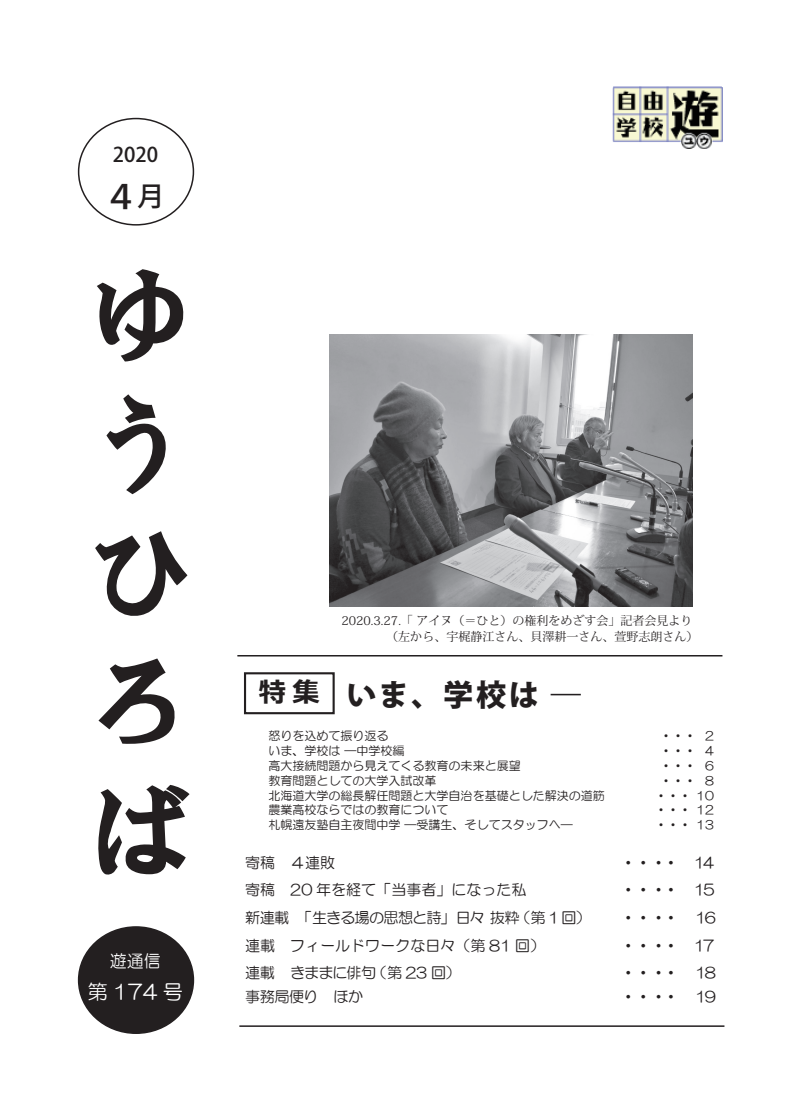
<style>
.page{position:relative;width:800px;height:1119px;background:#fff}
.page>*{position:absolute;margin:0;border:0;box-sizing:border-box;transform-origin:0 0}
.t1{font:107.4px/128.9px "HG Soei Presence EB";color:#231f20}
.t2{font:500 33px "Koz Go Pro";color:#231f20}
.t3{font:800 30px "Koz Go Pro";color:#231f20}
.t4{font:700 27px "Meiryo";color:#231f20}
.t5{font:500 27px "Koz Go Pro";color:#231f20}
.t6{font:20.25px "HG Maru Gothic MPRO";color:#fff}
.t7{font:500 20.25px "Koz Go Pro";color:#231f20}
.t8{font:16.95px "HG Maru Gothic MPRO";color:#fff}
.t9{font:15px "HG Maru Gothic MPRO";letter-spacing:-.02em;color:#231f20}
.t10{font:15px "HG Maru Gothic MPRO";color:#231f20}
.t11{font:15px "HG Maru Gothic MPRO";letter-spacing:-.045em;color:#231f20}
.t12{font:15px "HG Maru Gothic MPRO";letter-spacing:-.06em;color:#231f20}
.t13{font:12px/14.9px "HG Maru Gothic MPRO";color:#231f20}
.t14{font:12px/15.9px "Koz Min Pro";color:#231f20}
</style>
<div class="page">
<hr style="left:237px;top:655px;width:485px;height:1px;background:#231f20">
<hr style="left:239px;top:1025px;width:485px;height:1px;background:#231f20">
<div style="left:78px;top:118px;width:116px;height:107px;border:2px solid #231f20;border-radius:50%"></div>
<div style="left:79px;top:926px;width:114px;height:107px;background:#231f20;border-radius:50%"></div>
<div style="left:78px;top:926px;width:116px;height:107px;border:2px solid #231f20;border-radius:50%"></div>
<div style="left:244px;top:672px;width:90px;height:42px;border:2px solid #231f20"></div>
<svg style="left:243px;top:1025px;width:210px;height:2px"></svg>
<img style="left:612px;top:86px;width:110px;height:63px">
<img style="left:329px;top:334px;width:363px;height:272px">
<h3 class="t7" style="left:113px;top:142px;width:47px">2020</h3>
<h3 class="t5" style="left:138px;top:179px;width:28px">月</h3>
<h2 class="t2" style="left:105px;top:175px;width:34px">４</h2>
<h1 class="t1" style="left:87px;top:251px;width:104px">ゆうひろば</h1>
<h3 class="t8" style="left:110px;top:952px;width:53px">遊通信</h3>
<h3 class="t6" style="left:88px;top:981px;width:97px">第 174 号</h3>
<h3 class="t4" style="left:259px;top:673px;width:62px">特集</h3>
<p class="t14" style="left:386px;top:612px;width:313px;text-indent:-45px">2020.3.27.「アイヌ（＝ひと）の権利をめざす会」記者会見より（左から、宇梶静江さん、貝澤耕一さん、萱野志朗さん(</p>
<h3 class="t3" style="left:346px;top:675px;width:236px">いま、学校は ―</h3>
<p class="t13" style="left:268px;top:728px;width:337px">怒りを込めて振り返る<br>いま、学校は ―中学校編<br>高大接続問題から見えてくる教育の未来と展望<br>教育問題としての大学入試改革<br>北海道大学の総長解任問題と大学自治を基礎とした解決の道筋農業高校ならではの教育について<br>札幌遠友塾自主夜間中学 ―受講生、そしてスタッフへ―</p>
<p class="t13" style="left:705px;top:728px;width:10px">2</p>
<p class="t13" style="left:660px;top:728px;width:37px">・・・</p>
<p class="t13" style="left:705px;top:743px;width:10px">4</p>
<p class="t13" style="left:660px;top:743px;width:37px">・・・</p>
<p class="t13" style="left:705px;top:758px;width:10px">6</p>
<p class="t13" style="left:660px;top:758px;width:37px">・・・</p>
<p class="t13" style="left:705px;top:772px;width:10px">8</p>
<p class="t13" style="left:655px;top:772px;width:60px;text-indent:5px">・・・<br>・・・ 10・・・ 12・・・ 13</p>
<p class="t9" style="left:245px;top:855px;width:91px">寄稿　４連敗</p>
<p class="t9" style="left:620px;top:855px;width:47px">・・・</p>
<p class="t9" style="left:663px;top:855px;width:17px">・</p>
<p class="t9" style="left:693px;top:855px;width:22px">14</p>
<p class="t10" style="left:245px;top:882px;width:283px">寄稿　20 年を経て「当事者」になった私</p>
<p class="t9" style="left:620px;top:882px;width:47px">・・・</p>
<p class="t9" style="left:663px;top:882px;width:17px">・</p>
<p class="t9" style="left:693px;top:882px;width:22px">15</p>
<p class="t11" style="left:245px;top:910px;width:276px">新連載　「生きる場の思想と詩」日々抜粋</p>
<p class="t9" style="left:515px;top:910px;width:77px">（第1回(</p>
<p class="t9" style="left:620px;top:910px;width:47px">・・・</p>
<p class="t9" style="left:663px;top:910px;width:17px">・</p>
<p class="t9" style="left:695px;top:910px;width:22px">16</p>
<p class="t10" style="left:245px;top:937px;width:301px">連載　フィールドワークな日々（第 81 回(</p>
<p class="t9" style="left:620px;top:937px;width:47px">・・・</p>
<p class="t9" style="left:663px;top:937px;width:17px">・</p>
<p class="t9" style="left:693px;top:937px;width:22px">17</p>
<p class="t12" style="left:245px;top:964px;width:132px">連載　きままに俳句</p>
<p class="t9" style="left:372px;top:964px;width:90px">（第 23 回(</p>
<p class="t9" style="left:620px;top:964px;width:47px">・・・</p>
<p class="t9" style="left:663px;top:964px;width:17px">・</p>
<p class="t9" style="left:695px;top:964px;width:22px">18</p>
<p class="t9" style="left:245px;top:988px;width:119px">事務局便り　ほか</p>
<p class="t9" style="left:620px;top:988px;width:47px">・・・</p>
<p class="t9" style="left:663px;top:988px;width:17px">・</p>
<p class="t9" style="left:695px;top:988px;width:22px">19</p>
</div>
